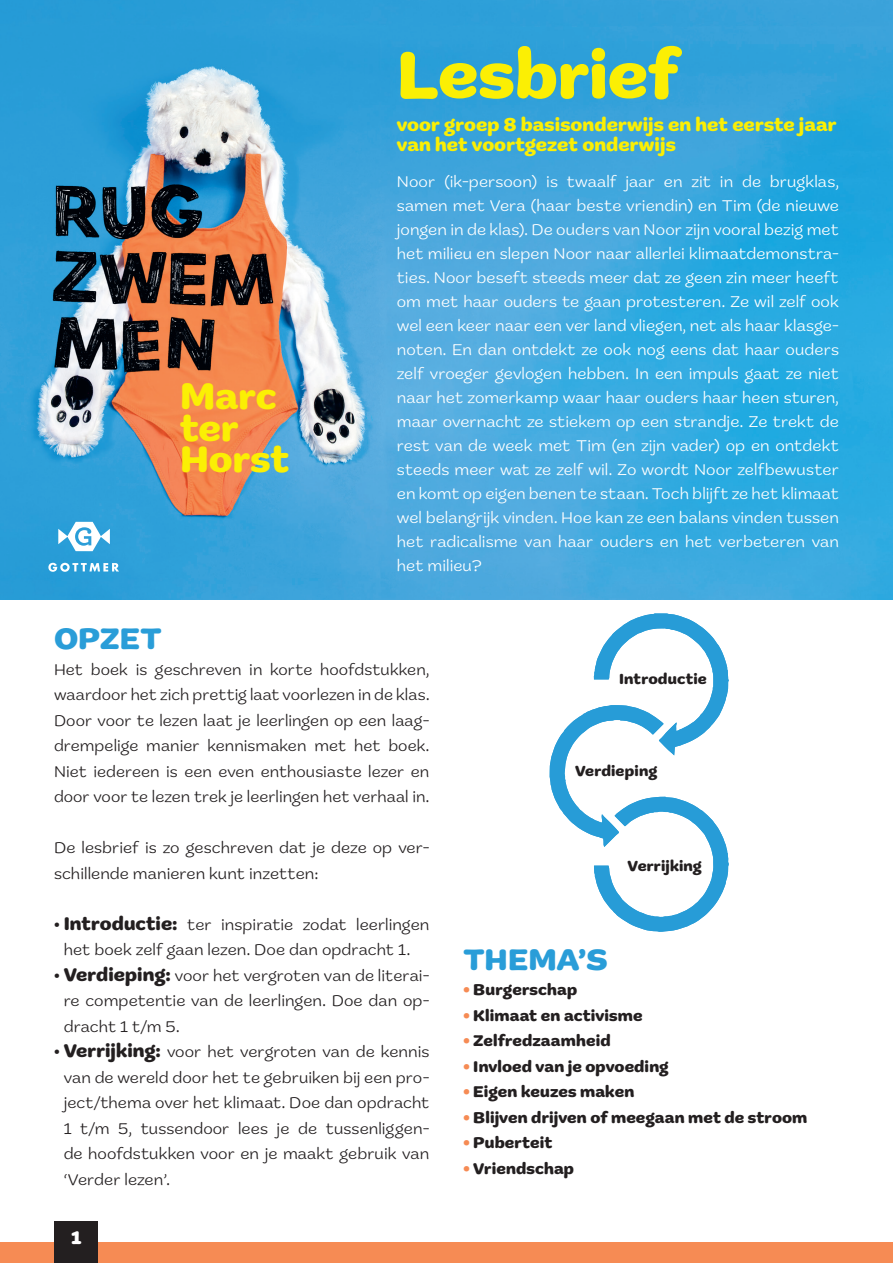
<style>
.page{position:relative;width:893px;height:1263px;background:#fff}
.page>*{position:absolute;margin:0;border:0;box-sizing:border-box;transform-origin:0 0}
.t1{font:700 70.35px "Marigny";letter-spacing:-.005em;color:#fbef04}
.t2{font:700 39.15px/32px "Marigny";color:#fbef04}
.t3{font:700 31.5px "Marigny";color:#299dd8}
.t4{font:700 19.65px/19.5px "Marigny";letter-spacing:.005em;color:#fbef04}
.t5{font:700 19.5px "Marigny";color:#fff}
.t6{font:16.5px/24px "Marigny";color:#fff;text-align:justify}
.t7{font:16.5px/25.5px "Marigny";color:#231f20;text-align:justify}
.t8{font:700 16.5px "Marigny";letter-spacing:.005em;color:#231f20}
.t9{font:700 15.6px "Marigny";letter-spacing:.005em;color:#231f20}
.s1{font-weight:700;font-size:19.5px}
.s2{color:#f68b54}
</style>
<div class="page">
<img style="left:0;top:0;width:893px;height:600px">
<div style="left:0;top:1242px;width:893px;height:21px;background:#f68b54"></div>
<svg style="left:549px;top:613px;width:180px;height:319px"></svg>
<svg style="left:48px;top:563px;width:71px;height:9px"></svg>
<svg style="left:58px;top:522px;width:52px;height:29px"></svg>
<div style="left:54px;top:1222px;width:44px;height:41px;background:#231f20"></div>
<h2 class="t2" style="left:180px;top:381px;width:111px">Marc ter<br>Horst</h2>
<h1 class="t1" style="left:397px;top:33px;width:283px">Lesbrief</h1>
<p class="t4" style="left:397px;top:116px;width:441px">voor groep 8 basisonderwijs en het eerste jaar van het voortgezet onderwijs</p>
<p class="t6" style="left:397px;top:169px;width:444px">Noor (ik-persoon) is twaalf jaar en zit in de brugklas, samen met Vera (haar beste vriendin) en Tim (de nieuwe jongen in de klas). De ouders van Noor zijn vooral bezig met het milieu en slepen Noor naar allerlei klimaatdemonstra&shy;ties. Noor beseft steeds meer dat ze geen zin meer heeft om met haar ouders te gaan protesteren. Ze wil zelf ook wel een keer naar een ver land vliegen, net als haar klasge&shy;noten. En dan ontdekt ze ook nog eens dat haar ouders zelf vroeger gevlogen hebben. In een impuls gaat ze niet naar het zomerkamp waar haar ouders haar heen sturen, maar overnacht ze stiekem op een strandje. Ze trekt de rest van de week met Tim (en zijn vader) op en ontdekt steeds meer wat ze zelf wil. Zo wordt Noor zelfbewuster en komt op eigen benen te staan. Toch blijft ze het klimaat wel belangrijk vinden. Hoe kan ze een balans vinden tussen het radicalisme van haar ouders en het verbeteren van het milieu?</p>
<h3 class="t3" style="left:54px;top:620px;width:109px">OPZET</h3>
<p class="t7" style="left:54px;top:657px;width:377px">Het boek is geschreven in korte hoofdstukken, waardoor het zich prettig laat voorlezen in de klas.<br>Door voor te lezen laat je leerlingen op een laag&shy;drempelige manier kennismaken met het boek.<br>Niet iedereen is een even enthousiaste lezer en door voor te lezen trek je leerlingen het verhaal in.</p>
<p class="t7" style="left:54px;top:835px;width:377px">De lesbrief is zo geschreven dat je deze op ver&shy;schillende manieren kunt inzetten:</p>
<p class="t7" style="left:54px;top:912px;width:377px;text-align:center">• <span class="s1">Introductie:</span> ter inspiratie zodat leerlingen het boek zelf gaan lezen. Doe dan opdracht 1.</p>
<p class="t7" style="left:64px;top:963px;width:367px;text-indent:-10px">• <span class="s1">Verdieping:</span> voor het vergroten van de literai&shy;re competentie van de leerlingen. Doe dan op&shy;dracht 1 t/m 5.</p>
<p class="t7" style="left:64px;top:1039px;width:367px;text-indent:-10px">• <span class="s1">Verrijking:</span> voor het vergroten van de kennis van de wereld door het te gebruiken bij een pro&shy;ject/thema over het klimaat. Doe dan opdracht 1 t/m 5, tussendoor lees je de tussenliggen&shy;de hoofdstukken voor en je maakt gebruik van ‘Verder lezen’.</p>
<p class="t5" style="left:71px;top:1226px;width:12px">1</p>
<p class="t9" style="left:619px;top:670px;width:89px">Introductie</p>
<p class="t9" style="left:575px;top:762px;width:84px">Verdieping</p>
<p class="t9" style="left:627px;top:857px;width:76px">Verrijking</p>
<h3 class="t3" style="left:463px;top:941px;width:146px">THEMA’S</h3>
<p class="t8" style="left:463px;top:980px;width:115px"><span class="s2">•</span> Burgerschap</p>
<p class="t8" style="left:463px;top:1005px;width:181px"><span class="s2">•</span> Klimaat en activisme</p>
<p class="t8" style="left:463px;top:1031px;width:149px"><span class="s2">•</span> Zelfredzaamheid</p>
<p class="t8" style="left:463px;top:1056px;width:207px"><span class="s2">•</span> Invloed van je opvoeding</p>
<p class="t8" style="left:463px;top:1082px;width:172px"><span class="s2">•</span> Eigen keuzes maken</p>
<p class="t8" style="left:463px;top:1107px;width:345px"><span class="s2">•</span> Blijven drijven of meegaan met de stroom</p>
<p class="t8" style="left:463px;top:1133px;width:91px"><span class="s2">•</span> Puberteit</p>
<p class="t8" style="left:463px;top:1158px;width:112px"><span class="s2">•</span> Vriendschap</p>
</div>
